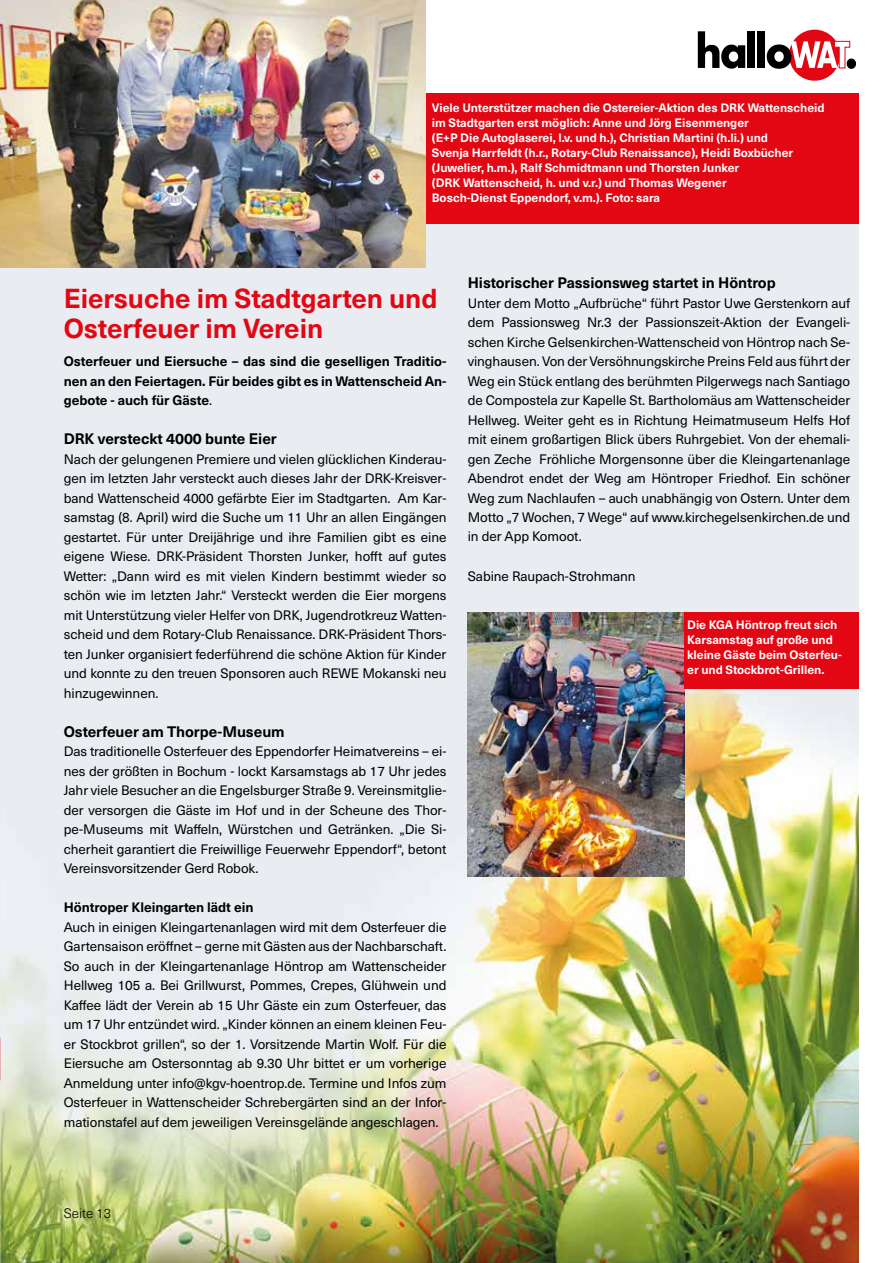
<style>
.page{position:relative;width:893px;height:1263px;background:#fff}
.page>*{position:absolute;margin:0;border:0;box-sizing:border-box;transform-origin:0 0}
.t1{font:700 27px/30px "Neue Haas Unica W1 G";letter-spacing:-.005em;color:#e30613}
.t2{font:700 15px "Neue Haas Unica W1 G";letter-spacing:-.005em;color:#000}
.t3{font:13.5px/19.5px "Neue Haas Unica W1 G";letter-spacing:-.005em;color:#000;text-align:justify}
.t4{font:700 13.5px/19.5px "Neue Haas Unica W1 G";letter-spacing:-.005em;color:#000;text-align:justify}
.t5{font:300 13.5px "Neue Haas Unica W1 G";color:#000}
.t6{font:700 12px/15px "Neue Haas Unica W1 G";letter-spacing:-.005em;color:#fff}
.s1{font-weight:400}
</style>
<div class="page">
<img style="left:0;top:224px;width:859px;height:1039px">
<div style="left:789px;top:30px;width:51px;height:51px;background:#e30613;border-radius:50%"></div>
<svg style="left:698px;top:31px;width:47px;height:38px"></svg>
<div style="left:748px;top:31px;width:7px;height:37px;background:#000"></div>
<div style="left:758px;top:31px;width:7px;height:37px;background:#000"></div>
<svg style="left:767px;top:41px;width:89px;height:28px"></svg>
<img style="left:468px;top:612px;width:217px;height:264px">
<div style="left:685px;top:612px;width:174px;height:77px;background:#e30613"></div>
<div style="left:425px;top:94px;width:434px;height:130px;background:#e30613"></div>
<img style="left:0;top:0;width:425px;height:268px">
<p class="t6" style="left:432px;top:100px;width:394px">Viele Unterstützer machen die Ostereier-Aktion des DRK Wattenscheid im Stadtgarten erst möglich: Anne und Jörg Eisenmenger<br>(E+P Die Autoglaserei, l.v. und h.), Christian Martini (h.li.) und<br>Svenja Harrfeldt (h.r., Rotary-Club Renaissance), Heidi Boxbücher (Juwelier, h.m.), Ralf Schmidtmann und Thorsten Junker<br>(DRK Wattenscheid, h. und v.r.) und Thomas Wegener<br>Bosch-Dienst Eppendorf, v.m.). Foto: sara</p>
<h1 class="t1" style="left:64px;top:281px;width:375px">Eiersuche im Stadtgarten und<br>Osterfeuer im Verein</h1>
<p class="t4" style="left:64px;top:351px;width:384px">Osterfeuer und Eiersuche – das sind die geselligen Traditio&shy;nen an den Feiertagen. Für beides gibt es in Wattenscheid An&shy;gebote - auch für Gäste<span class="s1">.</span></p>
<p class="t2" style="left:64px;top:427px;width:214px">DRK versteckt 4000 bunte Eier</p>
<p class="t3" style="left:64px;top:448px;width:384px">Nach der gelungenen Premiere und vielen glücklichen Kinderau&shy;gen im letzten Jahr versteckt auch dieses Jahr der DRK-Kreisver&shy;band Wattenscheid 4000 gefärbte Eier im Stadtgarten. Am Kar&shy;samstag (8. April) wird die Suche um 11 Uhr an allen Eingängen gestartet. Für unter Dreijährige und ihre Familien gibt es eine eigene Wiese. DRK-Präsident Thorsten Junker, hofft auf gutes Wetter: „Dann wird es mit vielen Kindern bestimmt wieder so schön wie im letzten Jahr.“ Versteckt werden die Eier morgens mit Unterstützung vieler Helfer von DRK, Jugendrotkreuz Watten&shy;scheid und dem Rotary-Club Renaissance. DRK-Präsident Thors&shy;ten Junker organisiert federführend die schöne Aktion für Kinder und konnte zu den treuen Sponsoren auch REWE Mokanski neu hinzugewinnen.</p>
<p class="t2" style="left:64px;top:720px;width:222px">Osterfeuer am Thorpe-Museum</p>
<p class="t3" style="left:64px;top:741px;width:384px">Das traditionelle Osterfeuer des Eppendorfer Heimatvereins – ei&shy;nes der größten in Bochum - lockt Karsamstags ab 17 Uhr jedes Jahr viele Besucher an die Engelsburger Straße 9. Vereinsmitglie&shy;der versorgen die Gäste im Hof und in der Scheune des Thor&shy;pe-Museums mit Waffeln, Würstchen und Getränken. „Die Si&shy;cherheit garantiert die Freiwillige Feuerwehr Eppendorf“, betont Vereinsvorsitzender Gerd Robok.</p>
<p class="t4" style="left:64px;top:897px;width:191px">Höntroper Kleingarten lädt ein</p>
<p class="t3" style="left:64px;top:916px;width:384px">Auch in einigen Kleingartenanlagen wird mit dem Osterfeuer die Gartensaison eröffnet – gerne mit Gästen aus der Nachbarschaft.<br>So auch in der Kleingartenanlage Höntrop am Wattenscheider Hellweg 105 a. Bei Grillwurst, Pommes, Crepes, Glühwein und Kaffee lädt der Verein ab 15 Uhr Gäste ein zum Osterfeuer, das um 17 Uhr entzündet wird. „Kinder können an einem kleinen Feu&shy;er Stockbrot grillen“, so der 1. Vorsitzende Martin Wolf. Für die Eiersuche am Ostersonntag ab 9.30 Uhr bittet er um vorherige Anmeldung unter info@kgv-hoentrop.de. Termine und Infos zum Osterfeuer in Wattenscheider Schrebergärten sind an der Infor&shy;mationstafel auf dem jeweiligen Vereinsgelände angeschlagen.</p>
<p class="t2" style="left:468px;top:271px;width:309px">Historischer Passionsweg startet in Höntrop</p>
<p class="t3" style="left:468px;top:292px;width:384px">Unter dem Motto „Aufbrüche“ führt Pastor Uwe Gerstenkorn auf dem Passionsweg Nr.3 der Passionszeit-Aktion der Evangeli&shy;schen Kirche Gelsenkirchen-Wattenscheid von Höntrop nach Se&shy;vinghausen. Von der Versöhnungskirche Preins Feld aus führt der Weg ein Stück entlang des berühmten Pilgerwegs nach Santiago de Compostela zur Kapelle St. Bartholomäus am Wattenscheider Hellweg. Weiter geht es in Richtung Heimatmuseum Helfs Hof mit einem großartigen Blick übers Ruhrgebiet. Von der ehemali&shy;gen Zeche Fröhliche Morgensonne über die Kleingartenanlage Abendrot endet der Weg am Höntroper Friedhof. Ein schöner Weg zum Nachlaufen – auch unabhängig von Ostern. Unter dem Motto „7 Wochen, 7 Wege“ auf www.kirchegelsenkirchen.de und in der App Komoot.</p>
<p class="t3" style="left:468px;top:565px;width:169px">Sabine Raupach-Strohmann</p>
<p class="t6" style="left:687px;top:616px;width:156px">Die KGA Höntrop freut sich<br>Karsamstag auf große und kleine Gäste beim Osterfeu&shy;er und Stockbrot-Grillen.</p>
<p class="t5" style="left:64px;top:1203px;width:49px">Seite 13</p>
</div>
